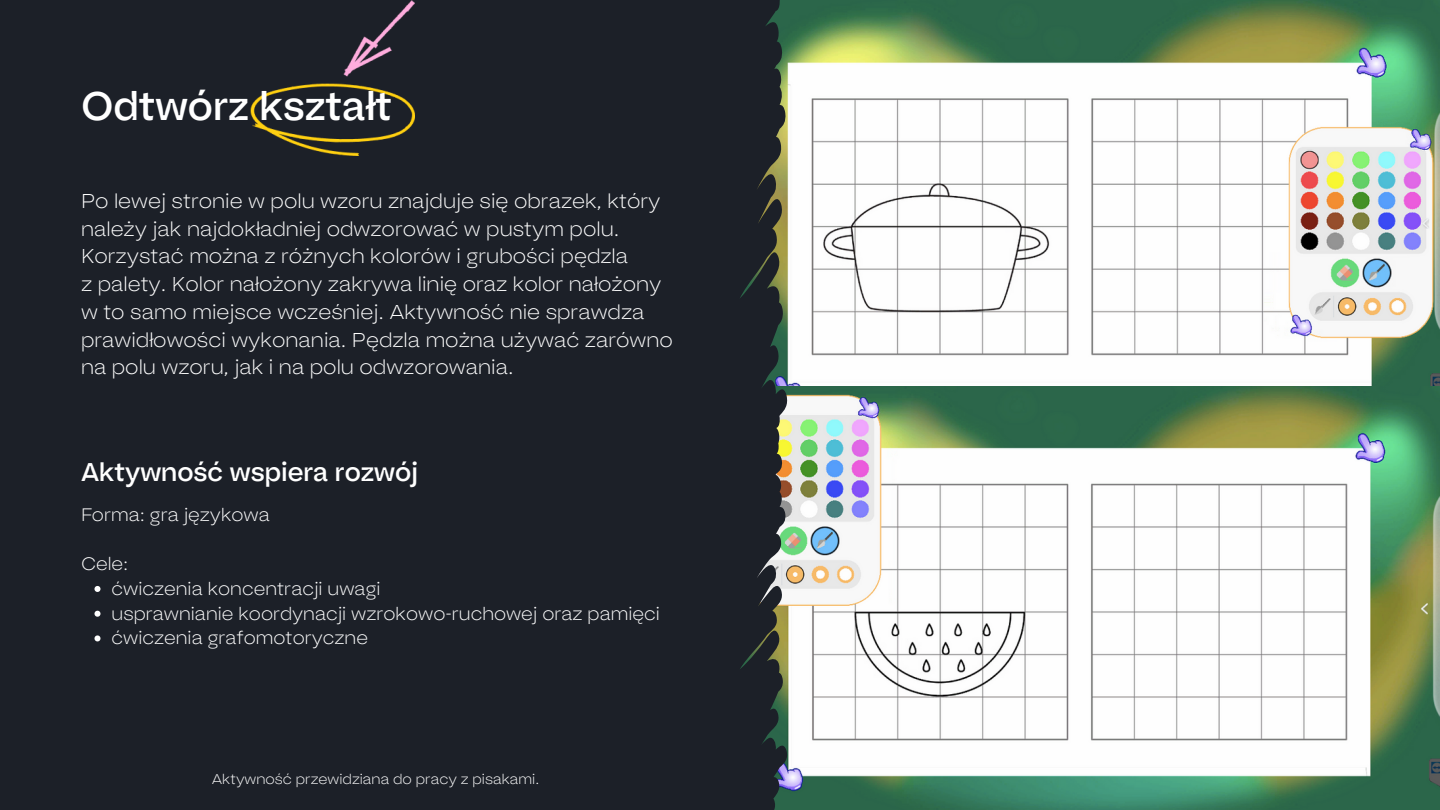
<style>
.page{position:relative;width:1440px;height:810px;background:#1c2028}
.page>*{position:absolute;margin:0;border:0;box-sizing:border-box;transform-origin:0 0}
.t1{font:39.8px "Bauziet Norm Medium";color:#fff}
.t2{font:25.6px "Bauziet Norm Medium";color:#fff}
.t3{font:300 expanded 20px/27.8px "Bauziet";color:#fff}
.t4{font:300 expanded 18px "Bauziet";color:#fff}
.t5{font:300 expanded 14px "Bauziet";color:#fff}
</style>
<div class="page">
<img style="left:787px;top:0;width:653px;height:387px">
<img style="left:787px;top:387px;width:653px;height:423px">
<svg style="left:740px;top:0;width:47px;height:810px"></svg>
<img style="left:251px;top:0;width:164px;height:155px">
<svg style="left:94px;top:586px;width:6px;height:6px"></svg>
<svg style="left:94px;top:611px;width:6px;height:6px"></svg>
<svg style="left:94px;top:635px;width:6px;height:6px"></svg>
<p class="t1" style="left:81px;top:79px;width:313px">Odtwórz kształt</p>
<p class="t3" style="left:81px;top:186px;width:581px">Po lewej stronie w polu wzoru znajduje się obrazek, który należy jak najdokładniej odwzorować w pustym polu.<br>Korzystać można z różnych kolorów i grubości pędzla</p>
<p class="t3" style="left:81px;top:270px;width:582px">z palety. Kolor nałożony zakrywa linię oraz kolor nałożony</p>
<p class="t3" style="left:81px;top:297px;width:593px">w to samo miejsce wcześniej. Aktywność nie sprawdza prawidłowości wykonania. Pędzla można używać zarówno na polu wzoru, jak i na polu odwzorowania.</p>
<p class="t2" style="left:81px;top:455px;width:338px">Aktywność wspiera rozwój</p>
<p class="t4" style="left:81px;top:502px;width:190px">Forma: gra językowa</p>
<p class="t4" style="left:81px;top:552px;width:49px">Cele:</p>
<p class="t4" style="left:112px;top:577px;width:270px">ćwiczenia koncentracji uwagi</p>
<p class="t4" style="left:112px;top:601px;width:550px">usprawnianie koordynacji wzrokowo-ruchowej oraz pamięci</p>
<p class="t4" style="left:112px;top:626px;width:258px">ćwiczenia grafomotoryczne</p>
<p class="t5" style="left:212px;top:770px;width:329px">Aktywność przewidziana do pracy z pisakami.</p>
</div>
